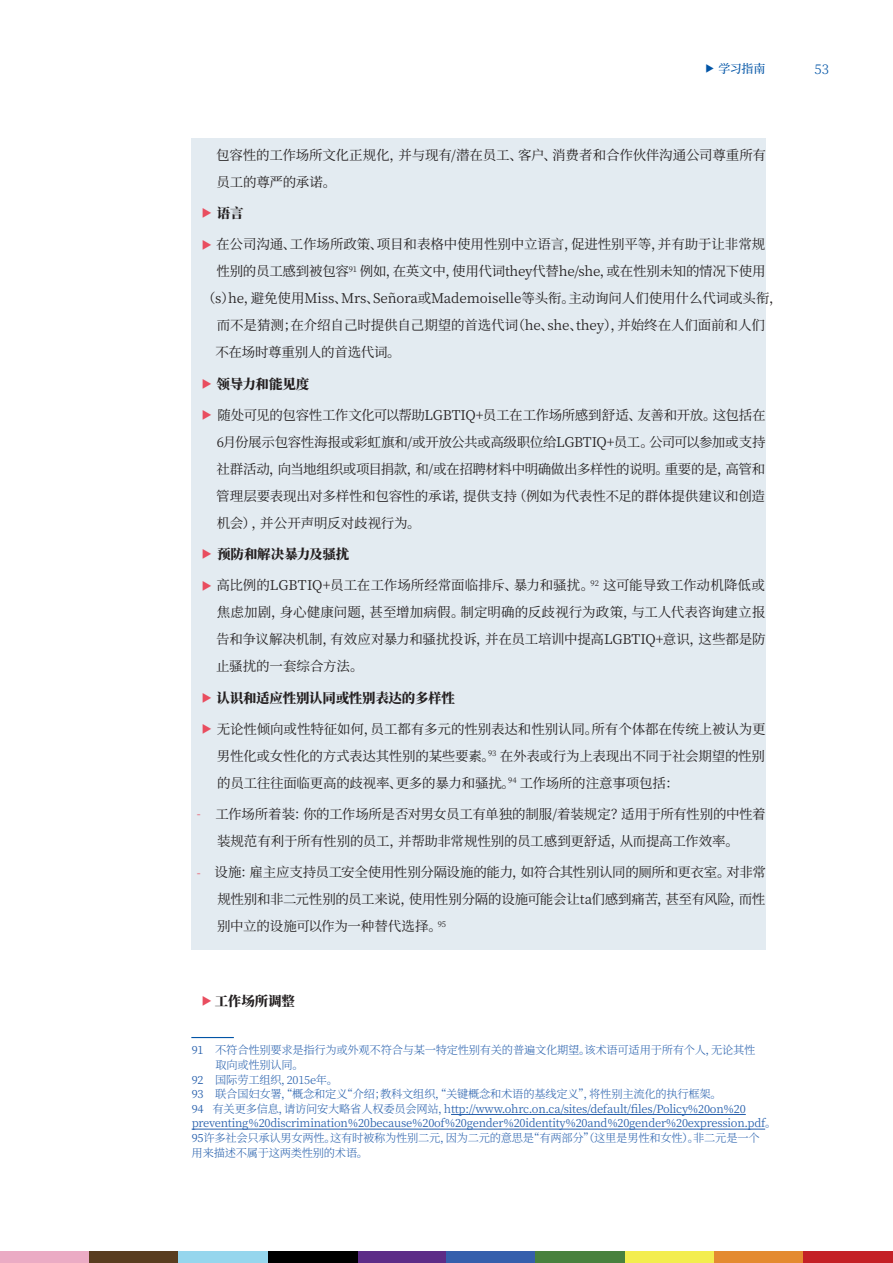
<style>
.page{position:relative;width:893px;height:1263px;background:#fff}
.page>*{position:absolute;margin:0;border:0;box-sizing:border-box;transform-origin:0 0}
.t1{font:13.5px/27px "Source Han Serif CN";letter-spacing:-.015em;color:#231f20;text-align:justify}
.t2{font:800 13.5px "Source Han Serif CN";letter-spacing:-.02em;color:#231f20}
.t3{font:300 13.5px "Source Han Serif CN";color:#0154a6}
.t4{font:500 12px "Source Han Serif CN";color:#0154a6}
.Notes{font:300 11.25px/14.7px "Source Han Serif CN";letter-spacing:-.02em;color:#265fac}
.Notes-2{font:11.25px/14.7px "Source Han Serif CN";letter-spacing:-.02em;color:#265fac}
.s1{font-size:11.7px;color:#e94d5f}
.s2{font-weight:400}
.s3{font-weight:300}
</style>
<div class="page">
<div style="left:192px;top:138px;width:574px;height:811px;background:#e3ebf1"></div>
<div style="left:357px;top:1251px;width:89px;height:12px;background:#5d2c87"></div>
<div style="left:0;top:1251px;width:89px;height:12px;background:#ebabc4"></div>
<div style="left:446px;top:1251px;width:90px;height:12px;background:#355fac"></div>
<div style="left:89px;top:1251px;width:90px;height:12px;background:#593d1f"></div>
<div style="left:536px;top:1251px;width:89px;height:12px;background:#48813e"></div>
<div style="left:179px;top:1251px;width:89px;height:12px;background:#96d6ed"></div>
<div style="left:625px;top:1251px;width:89px;height:12px;background:#f3ed4e"></div>
<div style="left:268px;top:1251px;width:89px;height:12px;background:#000"></div>
<div style="left:714px;top:1251px;width:90px;height:12px;background:#e48a30"></div>
<div style="left:804px;top:1251px;width:89px;height:12px;background:#c42026"></div>
<hr style="left:191px;top:1037px;width:43px;height:1px;background:#0154a6">
<hr style="left:451px;top:1114px;width:295px;height:1px;background:#265fac">
<hr style="left:192px;top:1129px;width:573px;height:1px;background:#265fac">
<p class="t4" style="left:718px;top:61px;width:49px">学习指南</p>
<p class="t3" style="left:814px;top:61px;width:16px">53</p>
<p class="t1" style="left:216px;top:142px;width:551px">包容性的工作场所文化正规化，并与现有/潜在员工、客户、消费者和合作伙伴沟通公司尊重所有员工的尊严的承诺。</p>
<p class="t2" style="left:217px;top:205px;width:28px">语言</p>
<p class="t1" style="left:216px;top:231px;width:550px">在公司沟通、工作场所政策、项目和表格中使用性别中立语言，促进性别平等，并有助于让非常规</p>
<p class="t1" style="left:216px;top:258px;width:551px">性别的员工感到被包容<sup>91</sup> 例如，在英文中，使用代词they代替he/she，或在性别未知的情况下使用</p>
<p class="t1" style="left:202px;top:285px;width:582px">（s）he，避免使用Miss、Mrs、Señora或Mademoiselle等头衔。主动询问人们使用什么代词或头衔，</p>
<p class="t1" style="left:217px;top:312px;width:550px">而不是猜测；在介绍自己时提供自己期望的首选代词（he、she、they），并始终在人们面前和人们</p>
<p class="t1" style="left:215px;top:339px;width:187px">不在场时尊重别人的首选代词。</p>
<p class="t2" style="left:217px;top:376px;width:94px">领导力和能见度</p>
<p class="t1" style="left:216px;top:402px;width:551px">随处可见的包容性工作文化可以帮助LGBTIQ+员工在工作场所感到舒适、友善和开放。这包括在6月份展示包容性海报或彩虹旗和/或开放公共或高级职位给LGBTIQ+员工。公司可以参加或支持社群活动，向当地组织或项目捐款，和/或在招聘材料中明确做出多样性的说明。重要的是，高管和管理层要表现出对多样性和包容性的承诺，提供支持（例如为代表性不足的群体提供建议和创造机会），并公开声明反对歧视行为。</p>
<p class="t2" style="left:217px;top:546px;width:134px">预防和解决暴力及骚扰</p>
<p class="t1" style="left:216px;top:572px;width:551px">高比例的LGBTIQ+员工在工作场所经常面临排斥、暴力和骚扰。<sup>92</sup> 这可能导致工作动机降低或焦虑加剧，身心健康问题，甚至增加病假。制定明确的反歧视行为政策，与工人代表咨询建立报告和争议解决机制，有效应对暴力和骚扰投诉，并在员工培训中提高LGBTIQ+意识，这些都是防止骚扰的一套综合方法。</p>
<p class="t2" style="left:217px;top:690px;width:240px">认识和适应性别认同或性别表达的多样性</p>
<p class="t1" style="left:217px;top:716px;width:551px">无论性倾向或性特征如何，员工都有多元的性别表达和性别认同。所有个体都在传统上被认为更男性化或女性化的方式表达其性别的某些要素。<sup>93</sup> 在外表或行为上表现出不同于社会期望的性别的员工往往面临更高的歧视率、更多的暴力和骚扰。<sup>94</sup> 工作场所的注意事项包括：</p>
<p class="t1" style="left:197px;top:801px;width:570px;text-align:center"><span class="s1">-</span> 工作场所着装：你的工作场所是否对男女员工有单独的制服/着装规定？适用于所有性别的中性着装规范有利于所有性别的员工，并帮助非常规性别的员工感到更舒适，从而提高工作效率。</p>
<p class="t1" style="left:217px;top:859px;width:550px;text-indent:-20px"><span class="s1">-</span> 设施：雇主应支持员工安全使用性别分隔设施的能力，如符合其性别认同的厕所和更衣室。对非常规性别和非二元性别的员工来说，使用性别分隔的设施可能会让ta们感到痛苦，甚至有风险，而性别中立的设施可以作为一种替代选择。<sup>95</sup></p>
<p class="t2" style="left:215px;top:993px;width:82px">工作场所调整</p>
<p class="Notes" style="left:215px;top:1043px;width:542px;text-indent:-24px"><span class="s2">91</span> 不符合性别要求是指行为或外观不符合与某一特定性别有关的普遍文化期望。该术语可适用于所有个人，无论其性取向或性别认同。</p>
<p class="Notes" style="left:192px;top:1072px;width:148px"><span class="s2">92</span> 国际劳工组织，2015e年。</p>
<p class="Notes" style="left:192px;top:1087px;width:531px"><span class="s2">93</span> 联合国妇女署，“概念和定义“介绍；教科文组织，“关键概念和术语的基线定义”，将性别主流化的执行框架。</p>
<p class="Notes-2" style="left:192px;top:1101px;width:586px">94 <span class="s3">有关更多信息，请访问安大略省人权委员会网站，h</span>ttp://www.ohrc.on.ca/sites/default/files/Policy%20on%20 preventing%20discrimination%20because%20of%20gender%20identity%20and%20gender%20expression.pdf<span class="s3">。</span></p>
<p class="Notes" style="left:192px;top:1131px;width:569px"><span class="s2">95</span>许多社会只承认男女两性。这有时被称为性别二元，因为二元的意思是“有两部分”（这里是男性和女性）。非二元是一个用来描述不属于这两类性别的术语。</p>
</div>
